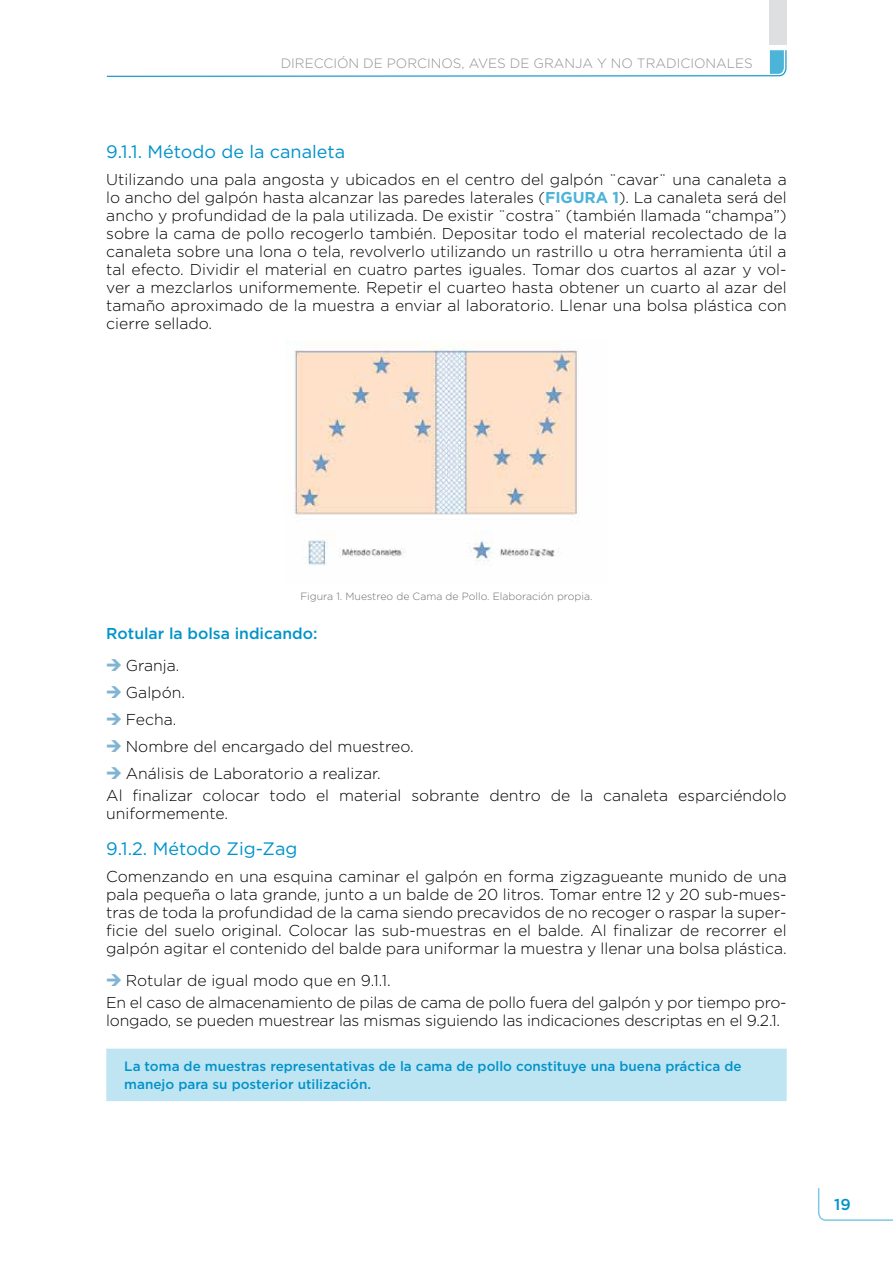
<style>
.page{position:relative;width:893px;height:1263px;background:#fff}
.page>*{position:absolute;margin:0;border:0;box-sizing:border-box;transform-origin:0 0}
.t1{font:18px "Gotham";color:#0093c9}
.t2{font:300 15.75px/18px "Gotham";letter-spacing:-.005em;color:#000}
.t3{font:500 15.75px/31.5px "Gotham";color:#0093c9}
.t4{font:500 13.5px/18px "Gotham";color:#0093c9}
.t5{font:300 13.5px "Gotham";color:#8e9193}
.t6{font:300 10.5px "Gotham";color:#6d6e71}
.s1{font-weight:700;color:#4db4d9}
.s2{font-family:"Travelcons";font-weight:400;font-size:13.5px;color:#80b4d3}
.s3{font-weight:300;color:#000}
</style>
<div class="page">
<svg style="left:818px;top:1188px;width:75px;height:33px"></svg>
<svg style="left:106px;top:50px;width:681px;height:27px"></svg>
<div style="left:770px;top:0;width:17px;height:45px;background:#dedfe0"></div>
<div style="left:106px;top:1049px;width:681px;height:52px;background:#bfe4f2"></div>
<img style="left:285px;top:341px;width:293px;height:225px">
<p class="t5" style="left:281px;top:55px;width:474px">DIRECCIÓN DE PORCINOS, AVES DE GRANJA Y NO TRADICIONALES</p>
<p class="t1" style="left:106px;top:140px;width:240px">9.1.1. Método de la canaleta</p>
<p class="t2" style="left:106px;top:170px;width:682px;text-align:justify">Utilizando una pala angosta y ubicados en el centro del galpón ¨cavar¨ una canaleta a lo ancho del galpón hasta alcanzar las paredes laterales (<span class="s1">FIGURA 1</span>). La canaleta será del ancho y profundidad de la pala utilizada. De existir ¨costra¨ (también llamada “champa”) sobre la cama de pollo recogerlo también. Depositar todo el material recolectado de la canaleta sobre una lona o tela, revolverlo utilizando un rastrillo u otra herramienta útil a tal efecto. Dividir el material en cuatro partes iguales. Tomar dos cuartos al azar y vol&shy;ver a mezclarlos uniformemente. Repetir el cuarteo hasta obtener un cuarto al azar del tamaño aproximado de la muestra a enviar al laboratorio. Llenar una bolsa plástica con cierre sellado.</p>
<p class="t6" style="left:300px;top:590px;width:294px">Figura 1. M uestreo de Cama de Pollo. Elaboración propia.</p>
<p class="t3" style="left:106px;top:617px;width:213px">Rotular la bolsa indicando:<br><span class="s2">1</span> <span class="s3">Granja.</span></p>
<p class="t2" style="left:106px;top:678px;width:309px;line-height:27px"><span class="s2">1</span> Galpón.<br><span class="s2">1</span> Fecha.<br><span class="s2">1</span> Nombre del encargado del muestreo.<br><span class="s2">1</span> Análisis de Laboratorio a realizar.</p>
<p class="t2" style="left:106px;top:786px;width:682px">Al finalizar colocar todo el material sobrante dentro de la canaleta esparciéndolo uniformemente.</p>
<p class="t1" style="left:106px;top:837px;width:193px">9.1.2. Método Zig-Zag</p>
<p class="t2" style="left:106px;top:867px;width:682px;text-align:justify">Comenzando en una esquina caminar el galpón en forma zigzagueante munido de una pala pequeña o lata grande, junto a un balde de 20 litros. Tomar entre 12 y 20 sub-mues&shy;tras de toda la profundidad de la cama siendo precavidos de no recoger o raspar la super&shy;ficie del suelo original. Colocar las sub-muestras en el balde. Al finalizar de recorrer el galpón agitar el contenido del balde para uniformar la muestra y llenar una bolsa plástica.</p>
<p class="t2" style="left:106px;top:968px;width:682px;line-height:22.5px"><span class="s2">1</span> Rotular de igual modo que en 9.1.1.<br>En el caso de almacenamiento de pilas de cama de pollo fuera del galpón y por tiempo pro-</p>
<p class="t2" style="left:106px;top:1011px;width:675px">longado, se pueden muestrear las mismas siguiendo las indicaciones descriptas en el 9.2.1.</p>
<p class="t4" style="left:124px;top:1057px;width:619px">La toma de muestras representativas de la cama de pollo constituye una buena práctica de manejo para su posterior utilización.</p>
<p class="t3" style="left:834px;top:1189px;width:18px">19</p>
</div>
